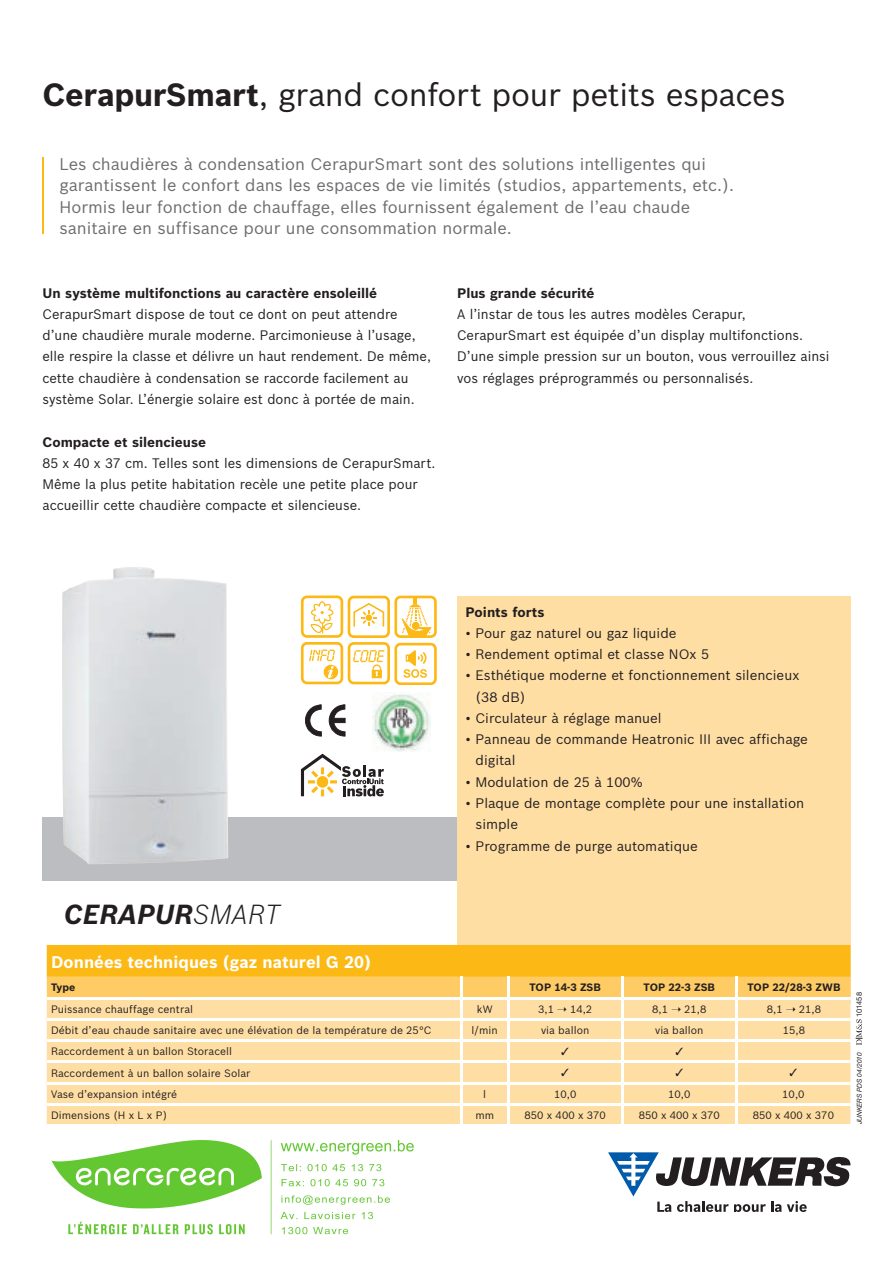
<style>
.page{position:relative;width:893px;height:1263px;background:#fff}
.page>*{position:absolute;margin:0;border:0;box-sizing:border-box;transform-origin:0 0}
.t1{font:31.5px "Bosch Sans";letter-spacing:-.01em;color:#231f20}
.t2{font:italic 700 27px "Bosch Sans";letter-spacing:.005em;color:#231f20}
.t3{font:16.5px/21.3px "Bosch Sans";color:#6c6d70}
.t4{font:700 16.5px "Bosch Sans";letter-spacing:.005em;color:#fff}
.t5{font:13.5px/21.3px "Bosch Sans";color:#231f20}
.t6{font:700 13.5px "Bosch Sans";color:#231f20}
.t7{font:10.5px "Bosch Sans";letter-spacing:.005em;color:#231f20}
.t8{font:700 10.5px "Bosch Sans";letter-spacing:.005em;color:#231f20}
.t9{font:7.5px "Helvetica Neue";color:#231f20}
.t10{font:italic 6.75px "Helvetica Neue";color:#231f20}
.s1{font-weight:700}
.s2{font-weight:300}
</style>
<div class="page">
<svg style="left:608px;top:1152px;width:242px;height:60px"></svg>
<svg style="left:856px;top:1019px;width:6px;height:26px"></svg>
<div style="left:43px;top:817px;width:414px;height:64px;background:#bcbdc0"></div>
<img style="left:62px;top:567px;width:166px;height:297px">
<hr style="left:43px;top:157px;width:1px;height:77px;background:#fcb814">
<svg style="left:305px;top:705px;width:16px;height:31px"></svg>
<svg style="left:329px;top:705px;width:16px;height:31px"></svg>
<img style="left:372px;top:694px;width:59px;height:57px">
<svg style="left:301px;top:754px;width:83px;height:42px"></svg>
<div style="left:301px;top:595px;width:42px;height:43px;border:3px solid #fcb814;border-radius:5px"></div>
<svg style="left:309px;top:600px;width:26px;height:35px"></svg>
<div style="left:348px;top:596px;width:42px;height:42px;border:3px solid #fcb814;border-radius:5px"></div>
<svg style="left:353px;top:603px;width:32px;height:24px"></svg>
<div style="left:394px;top:596px;width:43px;height:42px;border:3px solid #fcb814;border-radius:5px"></div>
<svg style="left:402px;top:596px;width:29px;height:40px"></svg>
<div style="left:394px;top:643px;width:43px;height:42px;border:3px solid #fcb814;border-radius:5px"></div>
<svg style="left:403px;top:650px;width:24px;height:28px"></svg>
<div style="left:348px;top:642px;width:42px;height:42px;border:3px solid #fcb814;border-radius:5px"></div>
<svg style="left:353px;top:650px;width:32px;height:28px"></svg>
<div style="left:301px;top:642px;width:42px;height:42px;border:3px solid #fcb814;border-radius:5px"></div>
<div style="left:324px;top:665px;width:14px;height:14px;background:#fcb814;border-radius:50%"></div>
<svg style="left:309px;top:649px;width:26px;height:29px"></svg>
<div style="left:457px;top:596px;width:393px;height:408px;background:#ffdea4"></div>
<img style="left:51px;top:1140px;width:363px;height:95px">
<svg style="left:47px;top:945px;width:803px;height:179px;background:#fed88d"></svg>
<h1 class="t1" style="left:43px;top:75px;width:745px"><span class="s1">CerapurSmart</span>, grand confort pour petits espaces</h1>
<p class="t3" style="left:60px;top:153px;width:676px">Les chaudières à condensation cerapurSmart sont des solutions intelligentes qui garantissent le confort dans les espaces de vie limités (studios, appartements, etc.).<br>Hormis leur fonction de chauffage, elles fournissent également de l’eau chaude sanitaire en suffisance pour une consommation normale.</p>
<p class="t6" style="left:43px;top:284px;width:336px">Un système multifonctions au caractère ensoleillé</p>
<p class="t5" style="left:43px;top:303px;width:390px">cerapurSmart dispose de tout ce dont on peut attendre d’une chaudière murale moderne. Parcimonieuse à l’usage, elle respire la classe et délivre un haut rendement. De même, cette chaudière à condensation se raccorde facilement au système Solar. L’énergie solaire est donc à portée de main.</p>
<p class="t6" style="left:43px;top:433px;width:165px">Compacte et silencieuse</p>
<p class="t5" style="left:43px;top:452px;width:394px">85 x 40 x 37 cm. Telles sont les dimensions de cerapurSmart.<br>Même la plus petite habitation recèle une petite place pour accueillir cette chaudière compacte et silencieuse.</p>
<p class="t6" style="left:457px;top:284px;width:139px">Plus grande sécurité</p>
<p class="t5" style="left:457px;top:303px;width:374px">A l’instar de tous les autres modèles cerapur, cerapurSmart est équipée d’un display multifonctions.<br>D’une simple pression sur un bouton, vous verrouillez ainsi vos réglages préprogrammés ou personnalisés.</p>
<p class="t6" style="left:466px;top:603px;width:80px">Points forts</p>
<p class="t5" style="left:466px;top:622px;width:212px">• Pour gaz naturel ou gaz liquide</p>
<p class="t5" style="left:466px;top:643px;width:245px">• rendement optimal et classe Nox 5</p>
<p class="t5" style="left:475px;top:664px;width:325px;text-indent:-10px">• esthétique moderne et fonctionnement silencieux (38 dB)</p>
<p class="t5" style="left:466px;top:707px;width:198px">• circulateur à réglage manuel</p>
<p class="t5" style="left:475px;top:728px;width:334px;text-indent:-10px">• Panneau de commande Heatronic iii avec affichage digital</p>
<p class="t5" style="left:466px;top:771px;width:178px">• Modulation de 25 à 100%</p>
<p class="t5" style="left:475px;top:792px;width:330px;text-indent:-10px">• Plaque de montage complète pour une installation simple</p>
<p class="t5" style="left:466px;top:835px;width:234px">• Programme de purge automatique</p>
<h2 class="t2" style="left:64px;top:897px;width:218px">CERAPUR<span class="s2">SMARt</span></h2>
<p class="t4" style="left:51px;top:951px;width:322px">Données techniques (gaz naturel G 20)</p>
<p class="t8" style="left:51px;top:981px;width:26px">Type</p>
<p class="t8" style="left:529px;top:981px;width:73px">TOP 14-3 ZSB</p>
<p class="t8" style="left:644px;top:981px;width:73px">TOP 22-3 ZSB</p>
<p class="t8" style="left:747px;top:981px;width:94px">TOP 22/28-3 ZWB</p>
<p class="t7" style="left:51px;top:1002px;width:144px">Puissance chauffage central</p>
<p class="t7" style="left:477px;top:1002px;width:17px">kW</p>
<p class="t7" style="left:538px;top:1002px;width:56px">3,1 ➝ 14,2</p>
<p class="t7" style="left:652px;top:1002px;width:56px">8,1 ➝ 21,8</p>
<p class="t7" style="left:767px;top:1002px;width:56px">8,1 ➝ 21,8</p>
<p class="t7" style="left:51px;top:1024px;width:382px">Débit d’eau chaude sanitaire avec une élévation de la température de 25°c</p>
<p class="t7" style="left:472px;top:1024px;width:28px">l/min</p>
<p class="t7" style="left:541px;top:1024px;width:50px">via ballon</p>
<p class="t7" style="left:655px;top:1024px;width:50px">via ballon</p>
<p class="t7" style="left:783px;top:1024px;width:24px">15,8</p>
<p class="t7" style="left:51px;top:1045px;width:183px">raccordement à un ballon Storacell</p>
<p class="t7" style="left:51px;top:1066px;width:201px">raccordement à un ballon solaire Solar</p>
<p class="t7" style="left:51px;top:1087px;width:128px">vase d’expansion intégré</p>
<p class="t7" style="left:483px;top:1087px;width:4px">l</p>
<p class="t7" style="left:554px;top:1087px;width:24px">10,0</p>
<p class="t7" style="left:668px;top:1087px;width:24px">10,0</p>
<p class="t7" style="left:782px;top:1087px;width:24px">10,0</p>
<p class="t7" style="left:51px;top:1109px;width:118px">Dimensions (H x L x P)</p>
<p class="t7" style="left:475px;top:1109px;width:20px">mm</p>
<p class="t7" style="left:525px;top:1109px;width:83px">850 x 400 x 370</p>
<p class="t7" style="left:639px;top:1109px;width:83px">850 x 400 x 370</p>
<p class="t7" style="left:753px;top:1109px;width:83px">850 x 400 x 370</p>
<p class="t9" style="left:855px;top:1017px;width:26px;rotate:-90deg">101458</p>
<p class="t10" style="left:855px;top:1124px;width:74px;rotate:-90deg">Junkers PDs 04/2010</p>
</div>
